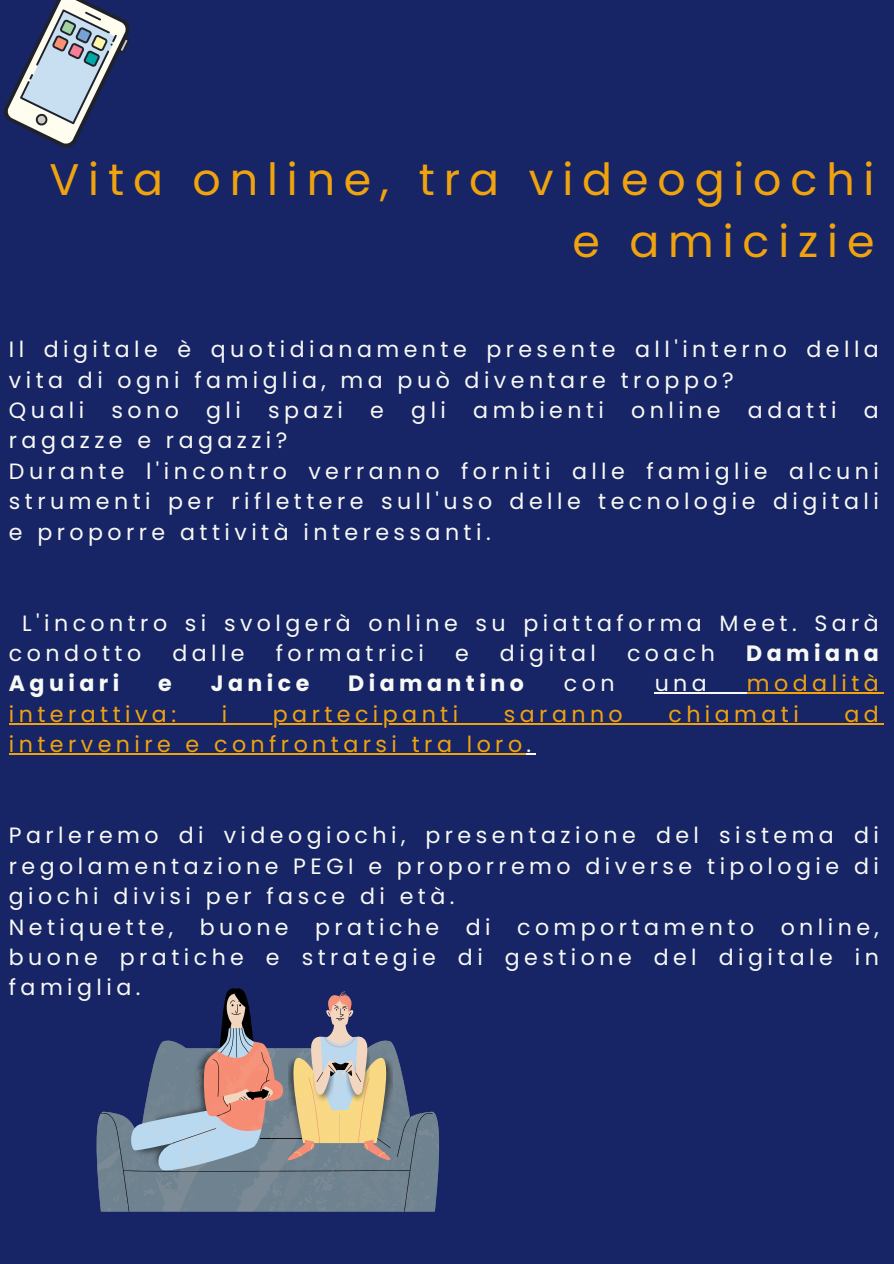
<style>
.page{position:relative;width:894px;height:1264px;background:#fff}
.page>*{position:absolute;margin:0;border:0;box-sizing:border-box;transform-origin:0 0}
.t1{font:44.25px/61.8px "Poppins";letter-spacing:.2em;color:#f1a30e;text-align:right}
.t2{font:22.2px/30.3px "Poppins";letter-spacing:.2em;color:#f8f9f4}
.t3{font:22.2px "Poppins";letter-spacing:.2em;color:#f1a30e}
.t4{font:700 22.2px "Poppins";letter-spacing:.2em;color:#f8f9f4}
.s1{color:#f8f9f4}
</style>
<div class="page">
<div style="left:0;top:0;width:893px;height:1263px;background:#172566"></div>
<hr style="left:654px;top:692px;width:92px;height:1px;background:#f8f9f4">
<hr style="left:746px;top:692px;width:137px;height:1px;background:#f1a30e">
<hr style="left:9px;top:723px;width:874px;height:1px;background:#f1a30e">
<hr style="left:9px;top:753px;width:517px;height:1px;background:#f1a30e">
<svg style="left:97px;top:988px;width:342px;height:224px"></svg>
<svg style="left:4px;top:0;width:126px;height:148px"></svg>
<h1 class="t1" style="left:49px;top:149px;width:826px">Vita online, tra videogiochi e amicizie</h1>
<p class="t2" style="left:9px;top:334px;width:871px">Il digitale è quotidianamente presente all'interno della vita di ogni famiglia, ma può diventare troppo?<br>Quali sono gli spazi e gli ambienti online adatti a ragazze e ragazzi?<br>Durante l'incontro verranno forniti alle famiglie alcuni strumenti per riflettere sull'uso delle tecnologie digitali e proporre attività interessanti.</p>
<p class="t2" style="left:9px;top:607px;width:871px;text-indent:13px">L'incontro si svolgerà online su piattaforma Meet. Sarà condotto</p>
<p class="t2" style="left:172px;top:638px;width:74px">dalle</p>
<p class="t2" style="left:276px;top:638px;width:150px">formatrici</p>
<p class="t2" style="left:455px;top:638px;width:15px">e</p>
<p class="t2" style="left:500px;top:638px;width:97px">digital</p>
<p class="t2" style="left:627px;top:638px;width:89px">coach</p>
<p class="t4" style="left:746px;top:637px;width:134px">Damiana</p>
<p class="t4" style="left:9px;top:668px;width:112px">Aguiari</p>
<p class="t4" style="left:158px;top:668px;width:15px">e</p>
<p class="t4" style="left:211px;top:668px;width:100px">Janice</p>
<p class="t4" style="left:348px;top:668px;width:177px">Diamantino</p>
<p class="t2" style="left:563px;top:668px;width:52px">con</p>
<p class="t2" style="left:654px;top:668px;width:54px">una</p>
<p class="t3" style="left:746px;top:668px;width:133px">modalità</p>
<p class="t3" style="left:9px;top:698px;width:169px">interattiva:</p>
<p class="t3" style="left:222px;top:698px;width:7px">i</p>
<p class="t3" style="left:273px;top:698px;width:187px">partecipanti</p>
<p class="t3" style="left:503px;top:698px;width:120px">saranno</p>
<p class="t3" style="left:668px;top:698px;width:132px">chiamati</p>
<p class="t3" style="left:844px;top:698px;width:36px">ad</p>
<p class="t3" style="left:9px;top:729px;width:523px">intervenire e confrontarsi tra loro<span class="s1">.</span></p>
<p class="t2" style="left:9px;top:820px;width:871px">Parleremo di videogiochi, presentazione del sistema di regolamentazione PEGI e proporremo diverse tipologie di giochi divisi per fasce di età.<br>Netiquette, buone pratiche di comportamento online, buone pratiche e strategie di gestione del digitale in famiglia.</p>
</div>
